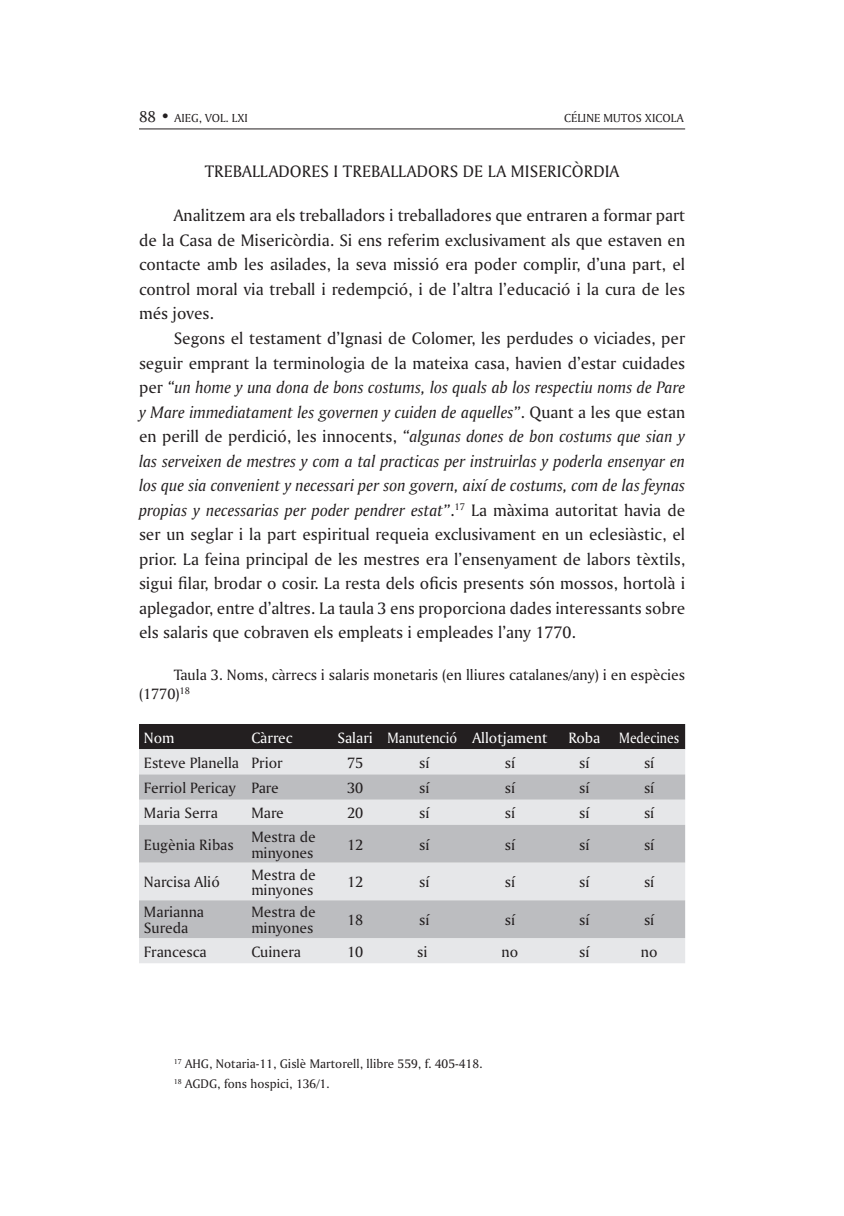
<style>
.page{position:relative;width:844px;height:1216px;background:#fff}
.page>*{position:absolute;margin:0;border:0;box-sizing:border-box;transform-origin:0 0}
.titolets{font:17.5px/24.5px "Amerigo BT Roman A";color:#231f20;text-align:justify}
.List_Paragraph{font:15.75px/15.8px "Amerigo BT Roman A";color:#231f20}
.t1{font:15.75px "Amerigo BT Roman A";color:#fff}
.t2{font:15.75px "Amerigo BT Roman A";color:#fff;scale:.91 1}
.t3{font:15.75px "Amerigo BT Roman A";color:#fff;scale:.87 1}
.notes_peus_de_pagina{font:13.12px "Amerigo BT Roman A";letter-spacing:.005em;color:#231f20}
.t4{font:12.25px "Amerigo BT Roman A";color:#231f20}
.s1{font-size:16.62px}
.s2{font-family:"Amerigo BT Italic A"}
</style>
<div class="page">
<hr style="left:139px;top:129px;width:546px;height:1px;background:#231f20">
<div style="left:139px;top:724px;width:546px;height:25px;background:#231f20"></div>
<div style="left:139px;top:749px;width:546px;height:214px;background:#e6e7e9"></div>
<svg style="left:139px;top:774px;width:546px;height:163px;background:#cccdd0"></svg>
<p class="t4" style="left:139px;top:110px;width:110px"><span class="s1">88 •</span> AIEG, VOL. LXI</p>
<p class="t4" style="left:564px;top:110px;width:121px">CÉLINE MUTOS XICOLA</p>
<p class="titolets" style="left:205px;top:159px;width:416px">TREBALLADORES I TREBALLADORS DE LA MISERICÒRDIA</p>
<p class="titolets" style="left:139px;top:203px;width:547px;text-indent:35px">Analitzem ara els treballadors i treballadores que entraren a formar part de la Casa de Misericòrdia. Si ens referim exclusivament als que estaven en contacte amb les asilades, la seva missió era poder complir, d’una part, el control moral via treball i redempció, i de l’altra l’educació i la cura de les més joves.</p>
<p class="titolets" style="left:139px;top:325px;width:547px;text-indent:35px">Segons el testament d’Ignasi de Colomer, les perdudes o viciades, per seguir emprant la terminologia de la mateixa casa, havien d’estar cuidades per <span class="s2">“un home y una dona de bons costums, los quals ab los respectiu noms de Pare y Mare immediatament les governen y cuiden de aquelles”</span>. Quant a les que estan en perill de perdició, les innocents, <span class="s2">“algunas dones de bon costums que sian y las serveixen de mestres y com a tal practicas per instruirlas y poderla ensenyar en los que sia convenient y necessari per son govern, així de costums, com de las feynas propias y necessarias per poder pendrer estat”</span>.<sup>17</sup> La màxima autoritat havia de ser un seglar i la part espiritual requeia exclusivament en un eclesiàstic, el prior. La feina principal de les mestres era l’ensenyament de labors tèxtils, sigui filar, brodar o cosir. La resta dels oficis presents són mossos, hortolà i aplegador, entre d’altres. La taula 3 ens proporciona dades interessants sobre els salaris que cobraven els empleats i empleades l’any 1770.</p>
<p class="List_Paragraph" style="left:139px;top:665px;width:547px;line-height:19.2px;text-indent:35px">Taula 3. Noms, càrrecs i salaris monetaris (en lliures catalanes/any) i en espècies (1770)<sup>18</sup></p>
<p class="t1" style="left:144px;top:727px;width:32px">Nom</p>
<p class="t1" style="left:251px;top:727px;width:43px">Càrrec</p>
<p class="t1" style="left:337px;top:727px;width:37px">Salari</p>
<p class="t2" style="left:387px;top:727px;width:78px">Manutenció</p>
<p class="t1" style="left:472px;top:727px;width:76px">Allotjament</p>
<p class="t1" style="left:568px;top:727px;width:33px">Roba</p>
<p class="t3" style="left:619px;top:727px;width:71px">Medecines</p>
<p class="List_Paragraph" style="left:144px;top:754px;width:97px">Esteve Planella</p>
<p class="List_Paragraph" style="left:251px;top:754px;width:33px">Prior</p>
<p class="List_Paragraph" style="left:347px;top:754px;width:18px">75</p>
<p class="List_Paragraph" style="left:419px;top:754px;width:12px">sí</p>
<p class="List_Paragraph" style="left:504px;top:754px;width:12px">sí</p>
<p class="List_Paragraph" style="left:579px;top:754px;width:12px">sí</p>
<p class="List_Paragraph" style="left:643px;top:754px;width:12px">sí</p>
<p class="List_Paragraph" style="left:144px;top:779px;width:93px">Ferriol Pericay</p>
<p class="List_Paragraph" style="left:251px;top:779px;width:29px">Pare</p>
<p class="List_Paragraph" style="left:347px;top:779px;width:18px">30</p>
<p class="List_Paragraph" style="left:419px;top:779px;width:12px">sí</p>
<p class="List_Paragraph" style="left:504px;top:779px;width:12px">sí</p>
<p class="List_Paragraph" style="left:579px;top:779px;width:12px">sí</p>
<p class="List_Paragraph" style="left:643px;top:779px;width:12px">sí</p>
<p class="List_Paragraph" style="left:144px;top:804px;width:76px">Maria Serra</p>
<p class="List_Paragraph" style="left:251px;top:804px;width:34px">Mare</p>
<p class="List_Paragraph" style="left:347px;top:804px;width:18px">20</p>
<p class="List_Paragraph" style="left:419px;top:804px;width:12px">sí</p>
<p class="List_Paragraph" style="left:504px;top:804px;width:12px">sí</p>
<p class="List_Paragraph" style="left:579px;top:804px;width:12px">sí</p>
<p class="List_Paragraph" style="left:643px;top:804px;width:12px">sí</p>
<p class="List_Paragraph" style="left:144px;top:836px;width:91px">Eugènia Ribas</p>
<p class="List_Paragraph" style="left:251px;top:828px;width:66px">Mestra de minyones</p>
<p class="List_Paragraph" style="left:347px;top:836px;width:18px">12</p>
<p class="List_Paragraph" style="left:419px;top:836px;width:12px">sí</p>
<p class="List_Paragraph" style="left:504px;top:836px;width:12px">sí</p>
<p class="List_Paragraph" style="left:579px;top:836px;width:12px">sí</p>
<p class="List_Paragraph" style="left:643px;top:836px;width:12px">sí</p>
<p class="List_Paragraph" style="left:144px;top:873px;width:77px">Narcisa Alió</p>
<p class="List_Paragraph" style="left:251px;top:866px;width:66px">Mestra de minyones</p>
<p class="List_Paragraph" style="left:347px;top:873px;width:18px">12</p>
<p class="List_Paragraph" style="left:419px;top:873px;width:12px">sí</p>
<p class="List_Paragraph" style="left:504px;top:873px;width:12px">sí</p>
<p class="List_Paragraph" style="left:579px;top:873px;width:12px">sí</p>
<p class="List_Paragraph" style="left:643px;top:873px;width:12px">sí</p>
<p class="List_Paragraph" style="left:144px;top:903px;width:62px">Marianna<br>Sureda</p>
<p class="List_Paragraph" style="left:251px;top:903px;width:66px">Mestra de minyones</p>
<p class="List_Paragraph" style="left:347px;top:911px;width:18px">18</p>
<p class="List_Paragraph" style="left:419px;top:911px;width:12px">sí</p>
<p class="List_Paragraph" style="left:504px;top:911px;width:12px">sí</p>
<p class="List_Paragraph" style="left:579px;top:911px;width:12px">sí</p>
<p class="List_Paragraph" style="left:643px;top:911px;width:12px">sí</p>
<p class="List_Paragraph" style="left:144px;top:943px;width:64px">Francesca</p>
<p class="List_Paragraph" style="left:251px;top:943px;width:51px">Cuinera</p>
<p class="List_Paragraph" style="left:347px;top:943px;width:18px">10</p>
<p class="List_Paragraph" style="left:417px;top:943px;width:12px">si</p>
<p class="List_Paragraph" style="left:501px;top:943px;width:18px">no</p>
<p class="List_Paragraph" style="left:579px;top:943px;width:12px">sí</p>
<p class="List_Paragraph" style="left:640px;top:943px;width:18px">no</p>
<p class="notes_peus_de_pagina" style="left:174px;top:1055px;width:310px"><sup>17</sup> AHG, Notaria-11, Gislè Martorell, llibre 559, f. 405-418.</p>
<p class="notes_peus_de_pagina" style="left:174px;top:1075px;width:157px"><sup>18</sup> AGDG, fons hospici, 136/1.</p>
</div>
